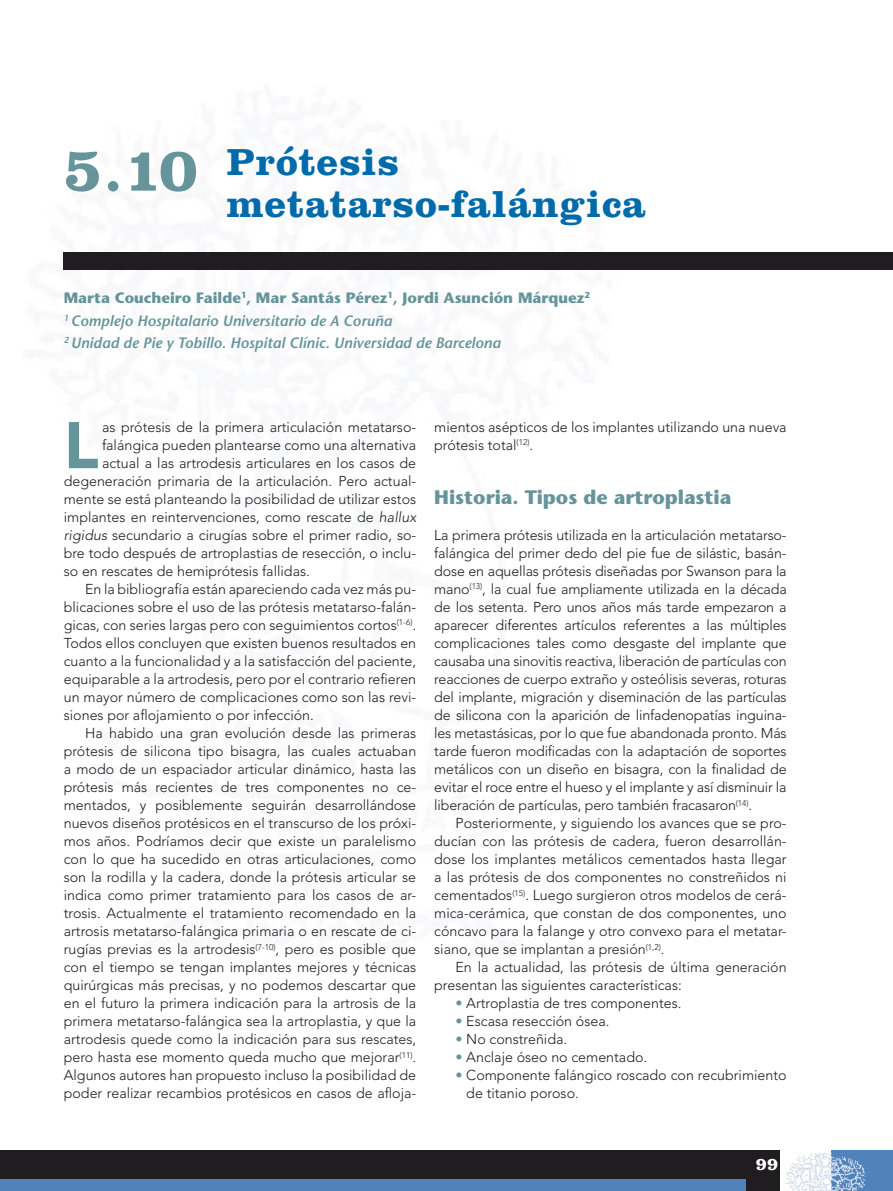
<style>
.page{position:relative;width:893px;height:1191px;background:#fff}
.page>*{position:absolute;margin:0;border:0;box-sizing:border-box;transform-origin:0 0}
.t1{font:900 65.1px "Avenir LT Std";color:#65949b}
.t2{font:700 63px "Clarendon LT Std";color:#65949b}
.t3{font:700 39px/42px "Clarendon LT Std";letter-spacing:.02em;color:#006baa}
.t4{font:700 19.5px "Stone Sans Std";color:#65949b}
.t5{font:700 18px "Clarendon LT Std";color:#fff}
.t6{font:italic 600 15px/22.5px "Stone Sans Std";color:#65949b}
.t7{font:300 14.25px/18px "Avenir LT Std";color:#1f1d20}
.s1{font-weight:700;font-style:normal}
.s2{font-style:italic}
.s3{color:#65949b}
</style>
<div class="page">
<div style="left:0;top:1150px;width:780px;height:41px;background:#1f1d20"></div>
<div style="left:0;top:1179px;width:746px;height:12px;background:#4f83ba"></div>
<div style="left:831px;top:1150px;width:62px;height:41px;background:#4f83ba"></div>
<img style="left:831px;top:1153px;width:35px;height:38px">
<img style="left:786px;top:1153px;width:45px;height:38px">
<div style="left:64px;top:252px;width:829px;height:17px;background:#1f1d20"></div>
<h2 class="t2" style="left:64px;top:131px;width:135px">5.10</h2>
<h3 class="t3" style="left:227px;top:140px;width:421px">Prótesis metatarso-falángica</h3>
<p class="t6" style="left:64px;top:287px;width:528px"><span class="s1">Marta Coucheiro Failde</span><sup>1</sup><span class="s1">, Mar Santás Pérez</span><sup>1</sup><span class="s1">, Jordi Asunción Márquez</span><sup>2<br></sup><sup>1</sup> Complejo Hospitalario Universitario de A Coruña<br><sup>2</sup> Unidad de Pie y Tobillo. Hospital Clínic. Universidad de Barcelona</p>
<h1 class="t1" style="left:64px;top:406px;width:36px">L</h1>
<p class="t7" style="left:102px;top:418px;width:316px">as prótesis de la primera articulación metatarso-</p>
<p class="t7" style="left:102px;top:436px;width:316px">falángica pueden plantearse como una alternativa</p>
<p class="t7" style="left:102px;top:454px;width:316px">actual a las artrodesis articulares en los casos de</p>
<p class="t7" style="left:64px;top:472px;width:354px">degeneración primaria de la articulación. Pero actual-</p>
<p class="t7" style="left:64px;top:490px;width:354px">mente se está planteando la posibilidad de utilizar estos</p>
<p class="t7" style="left:64px;top:508px;width:354px">implantes en reintervenciones, como rescate de <span class="s2">hallux</span></p>
<p class="t7" style="left:64px;top:526px;width:354px"><span class="s2">rigidus</span> secundario a cirugías sobre el primer radio, so-</p>
<p class="t7" style="left:64px;top:544px;width:354px">bre todo después de artroplastias de resección, o inclu-</p>
<p class="t7" style="left:64px;top:562px;width:248px">so en rescates de hemiprótesis fallidas.</p>
<p class="t7" style="left:85px;top:580px;width:333px">En la bibliografía están apareciendo cada vez más pu-</p>
<p class="t7" style="left:64px;top:598px;width:354px">blicaciones sobre el uso de las prótesis metatarso-falán-</p>
<p class="t7" style="left:64px;top:616px;width:354px">gicas, con series largas pero con seguimientos cortos<sup>(1-6)</sup>.</p>
<p class="t7" style="left:64px;top:634px;width:354px">Todos ellos concluyen que existen buenos resultados en</p>
<p class="t7" style="left:64px;top:652px;width:354px">cuanto a la funcionalidad y a la satisfacción del paciente,</p>
<p class="t7" style="left:64px;top:670px;width:354px">equiparable a la artrodesis, pero por el contrario refieren</p>
<p class="t7" style="left:64px;top:688px;width:354px">un mayor número de complicaciones como son las revi-</p>
<p class="t7" style="left:64px;top:706px;width:252px">siones por aflojamiento o por infección.</p>
<p class="t7" style="left:85px;top:724px;width:333px">Ha habido una gran evolución desde las primeras</p>
<p class="t7" style="left:64px;top:742px;width:354px">prótesis de silicona tipo bisagra, las cuales actuaban</p>
<p class="t7" style="left:64px;top:760px;width:354px">a modo de un espaciador articular dinámico, hasta las</p>
<p class="t7" style="left:64px;top:778px;width:354px">prótesis más recientes de tres componentes no ce-</p>
<p class="t7" style="left:64px;top:796px;width:354px">mentados, y posiblemente seguirán desarrollándose</p>
<p class="t7" style="left:64px;top:814px;width:354px">nuevos diseños protésicos en el transcurso de los próxi-</p>
<p class="t7" style="left:64px;top:832px;width:354px">mos años. Podríamos decir que existe un paralelismo</p>
<p class="t7" style="left:64px;top:850px;width:354px">con lo que ha sucedido en otras articulaciones, como</p>
<p class="t7" style="left:64px;top:868px;width:354px">son la rodilla y la cadera, donde la prótesis articular se</p>
<p class="t7" style="left:64px;top:886px;width:354px">indica como primer tratamiento para los casos de ar-</p>
<p class="t7" style="left:64px;top:904px;width:354px">trosis. Actualmente el tratamiento recomendado en la</p>
<p class="t7" style="left:64px;top:922px;width:354px">artrosis metatarso-falángica primaria o en rescate de ci-</p>
<p class="t7" style="left:64px;top:940px;width:354px">rugías previas es la artrodesis<sup>(7-10)</sup>, pero es posible que</p>
<p class="t7" style="left:64px;top:958px;width:354px">con el tiempo se tengan implantes mejores y técnicas</p>
<p class="t7" style="left:64px;top:976px;width:354px">quirúrgicas más precisas, y no podemos descartar que</p>
<p class="t7" style="left:64px;top:994px;width:354px">en el futuro la primera indicación para la artrosis de la</p>
<p class="t7" style="left:64px;top:1012px;width:354px">primera metatarso-falángica sea la artroplastia, y que la</p>
<p class="t7" style="left:64px;top:1030px;width:354px">artrodesis quede como la indicación para sus rescates,</p>
<p class="t7" style="left:64px;top:1048px;width:354px">pero hasta ese momento queda mucho que mejorar<sup>(11)</sup>.</p>
<p class="t7" style="left:64px;top:1066px;width:354px">Algunos autores han propuesto incluso la posibilidad de</p>
<p class="t7" style="left:64px;top:1084px;width:354px">poder realizar recambios protésicos en casos de afloja-</p>
<p class="t7" style="left:434px;top:418px;width:354px">mientos asépticos de los implantes utilizando una nueva prótesis total<sup>(12)</sup>.</p>
<h3 class="t4" style="left:434px;top:486px;width:299px">Historia. Tipos de artroplastia</h3>
<p class="t7" style="left:434px;top:526px;width:354px;text-align:justify">La primera prótesis utilizada en la articulación metatarso&shy;falángica del primer dedo del pie fue de silástic, basán&shy;dose en aquellas prótesis diseñadas por Swanson para la mano<sup>(13)</sup>, la cual fue ampliamente utilizada en la década de los setenta. Pero unos años más tarde empezaron a aparecer diferentes artículos referentes a las múltiples complicaciones tales como desgaste del implante que causaba una sinovitis reactiva, liberación de partículas con reacciones de cuerpo extraño y osteólisis severas, roturas del implante, migración y diseminación de las partículas de silicona con la aparición de linfadenopatías inguina&shy;les metastásicas, por lo que fue abandonada pronto. Más tarde fueron modificadas con la adaptación de soportes metálicos con un diseño en bisagra, con la finalidad de evitar el roce entre el hueso y el implante y así disminuir la liberación de partículas, pero también fracasaron<sup>(14)</sup>.</p>
<p class="t7" style="left:434px;top:814px;width:354px;text-align:justify;text-indent:21px">Posteriormente, y siguiendo los avances que se pro&shy;ducían con las prótesis de cadera, fueron desarrollán&shy;dose los implantes metálicos cementados hasta llegar a las prótesis de dos componentes no constreñidos ni cementados<sup>(15)</sup>. Luego surgieron otros modelos de cerá&shy;mica-cerámica, que constan de dos componentes, uno cóncavo para la falange y otro convexo para el metatar&shy;siano, que se implantan a presión<sup>(1,2)</sup>.</p>
<p class="t7" style="left:434px;top:958px;width:354px;text-indent:21px">En la actualidad, las prótesis de última generación presentan las siguientes características:</p>
<p class="t7" style="left:455px;top:994px;width:228px"><span class="s3">•</span> Artroplastia de tres componentes.</p>
<p class="t7" style="left:455px;top:1012px;width:155px"><span class="s3">•</span> Escasa resección ósea.</p>
<p class="t7" style="left:455px;top:1030px;width:113px"><span class="s3">•</span> No constreñida.</p>
<p class="t7" style="left:455px;top:1048px;width:193px"><span class="s3">•</span> Anclaje óseo no cementado.</p>
<p class="t7" style="left:466px;top:1066px;width:322px;text-indent:-11px"><span class="s3">•</span> Componente falángico roscado con recubrimiento de titanio poroso.</p>
<p class="t5" style="left:756px;top:1153px;width:24px">99</p>
</div>
